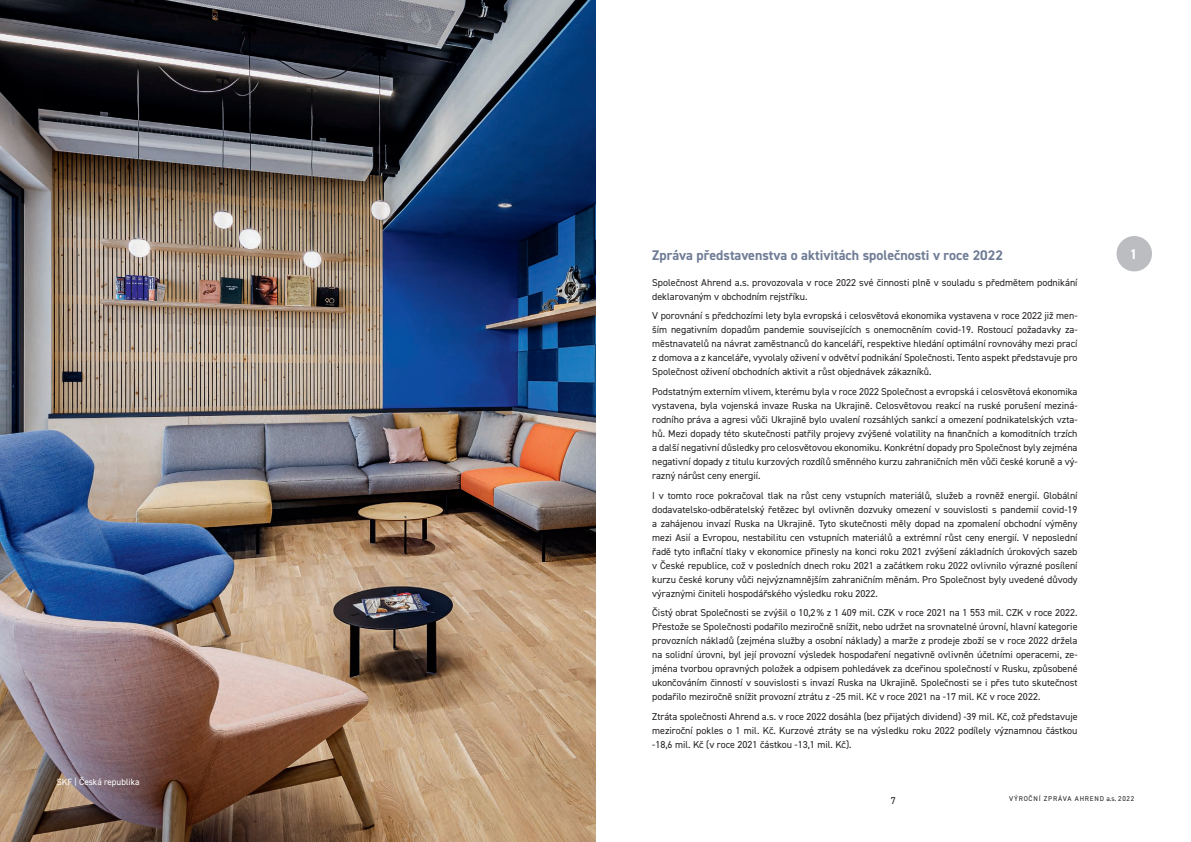
<style>
.page{position:relative;width:1191px;height:842px;background:#fff}
.page>*{position:absolute;margin:0;border:0;box-sizing:border-box;transform-origin:0 0}
.Titulek{font:700 14px "DIN2014";color:#707d96}
.Titulek-2{font:700 14px "DIN2014";color:#fff}
.t1{font:10px/14px "DIN2014";color:#231f20;text-align:justify}
.Titulek-3{font:9px "DIN2014";color:#fff}
.t2{font:7px "DIN2014";letter-spacing:.11em;color:#231f20}
</style>
<div class="page">
<div style="left:1116px;top:236px;width:36px;height:35px;background:#bcbdc0;border-radius:50%"></div>
<img style="left:0;top:0;width:595px;height:842px">
<p class="Titulek-3" style="left:57px;top:776px;width:84px">SKF | Česká republika</p>
<p class="Titulek" style="left:652px;top:246px;width:352px">Zpráva představenstva o aktivitách společnosti v roce 2022</p>
<p class="t1" style="left:652px;top:275px;width:427px">Společnost Ahrend a.s. provozovala v roce 2022 své činnosti plně v souladu s předmětem podnikání deklarovaným v obchodním rejstříku.</p>
<p class="t1" style="left:652px;top:309px;width:427px">V porovnání s předchozími lety byla evropská i celosvětová ekonomika vystavena v roce 2022 již men&shy;ším negativním dopadům pandemie souvisejících s onemocněním covid-19. Rostoucí požadavky za&shy;městnavatelů na návrat zaměstnanců do kanceláří, respektive hledání optimální rovnováhy mezi prací z domova a z kanceláře, vyvolaly oživení v odvětví podnikání Společnosti. Tento aspekt představuje pro Společnost oživení obchodních aktivit a růst objednávek zákazníků.</p>
<p class="t1" style="left:652px;top:384px;width:427px">Podstatným externím vlivem, kterému byla v roce 2022 Společnost a evropská i celosvětová ekonomika vystavena, byla vojenská invaze Ruska na Ukrajině. Celosvětovou reakcí na ruské porušení meziná&shy;rodního práva a agresi vůči Ukrajině bylo uvalení rozsáhlých sankcí a omezení podnikatelských vzta&shy;hů. Mezi dopady této skutečnosti patřily projevy zvýšené volatility na finančních a komoditních trzích a další negativní důsledky pro celosvětovou ekonomiku. Konkrétní dopady pro Společnost byly zejména negativní dopady z titulu kurzových rozdílů směnného kurzu zahraničních měn vůči české koruně a vý&shy;razný nárůst ceny energií.</p>
<p class="t1" style="left:652px;top:488px;width:427px">I v tomto roce pokračoval tlak na růst ceny vstupních materiálů, služeb a rovněž energií. Globální dodavatelsko-odběratelský řetězec byl ovlivněn dozvuky omezení v souvislosti s pandemií covid-19 a zahájenou invazí Ruska na Ukrajině. Tyto skutečnosti měly dopad na zpomalení obchodní výměny mezi Asií a Evropou, nestabilitu cen vstupních materiálů a extrémní růst ceny energií. V neposlední řadě tyto inflační tlaky v ekonomice přinesly na konci roku 2021 zvýšení základních úrokových sazeb v České republice, což v posledních dnech roku 2021 a začátkem roku 2022 ovlivnilo výrazné posílení kurzu české koruny vůči nejvýznamnějším zahraničním měnám. Pro Společnost byly uvedené důvody výraznými činiteli hospodářského výsledku roku 2022.</p>
<p class="t1" style="left:652px;top:606px;width:427px">Čistý obrat Společnosti se zvýšil o 10,2% z 1 409 mil. CZK v roce 2021 na 1 553 mil. CZK v roce 2022.<br>Přestože se Společnosti podařilo meziročně snížit, nebo udržet na srovnatelné úrovní, hlavní kategorie provozních nákladů (zejména služby a osobní náklady) a marže z prodeje zboží se v roce 2022 držela na solidní úrovni, byl její provozní výsledek hospodaření negativně ovlivněn účetními operacemi, ze&shy;jména tvorbou opravných položek a odpisem pohledávek za dceřinou společností v Rusku, způsobené ukončováním činností v souvislosti s invazí Ruska na Ukrajině. Společnosti se i přes tuto skutečnost podařilo meziročně snížit provozní ztrátu z -25 mil. Kč v roce 2021 na -17 mil. Kč v roce 2022.</p>
<p class="t1" style="left:652px;top:709px;width:427px">Ztráta společnosti Ahrend a.s. v roce 2022 dosáhla (bez přijatých dividend) -39 mil. Kč, což představuje meziroční pokles o 1 mil. Kč. Kurzové ztráty se na výsledku roku 2022 podílely významnou částkou -18,6 mil. Kč (v roce 2021 částkou -13,1 mil. Kč).</p>
<p class="Titulek-2" style="left:1129px;top:245px;width:9px">1</p>
<p class="t1" style="left:890px;top:793px;width:6px">7</p>
<p class="t2" style="left:1009px;top:794px;width:127px">VÝROČNÍ ZPRÁVA AHREND a.s. 2022</p>
</div>
